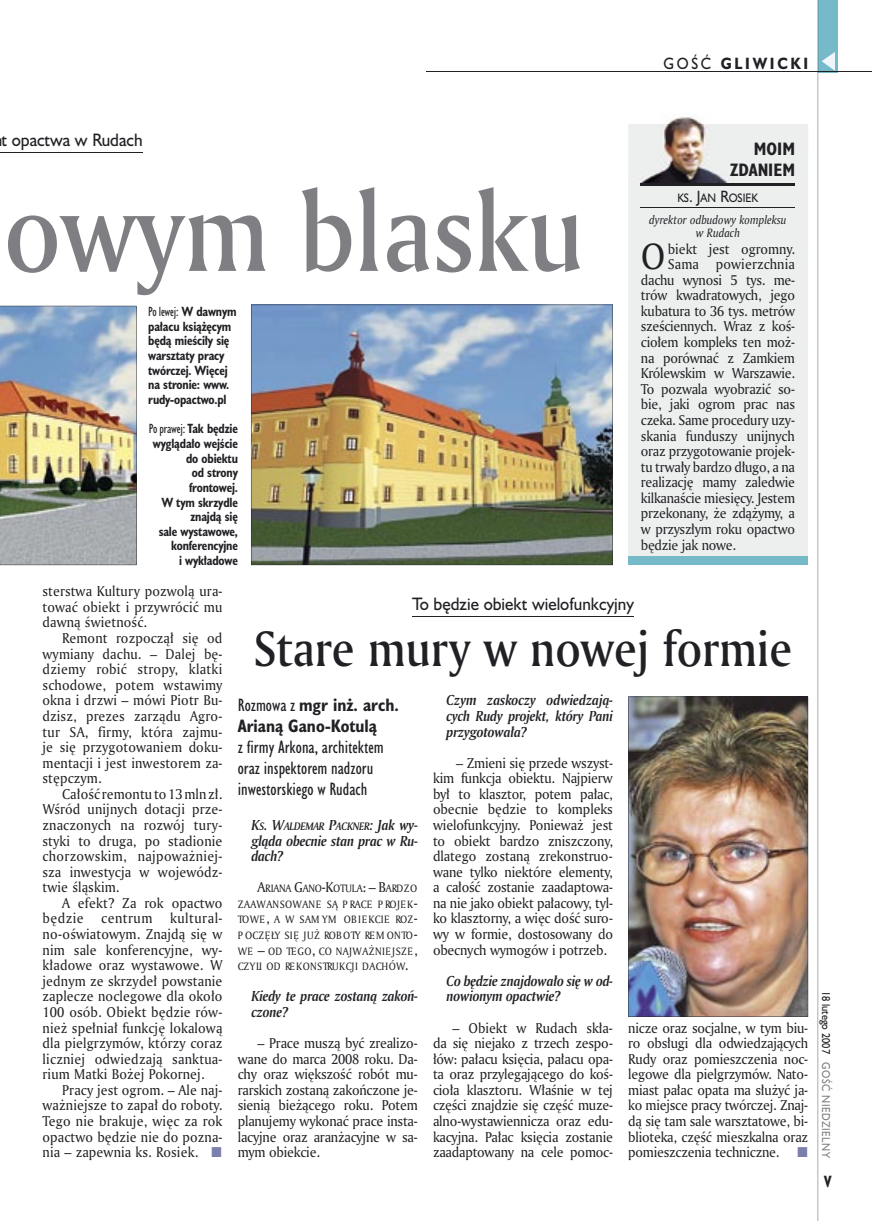
<style>
.page{position:relative;width:872px;height:1221px;background:#fff}
.page>*{position:absolute;margin:0;border:0;box-sizing:border-box;transform-origin:0 0}
.t1{font:108px "Amerigo Md PL";color:#7f7e83;scale:.9 1}
.t2{font:48px "Amerigo Md PL";color:#212125;scale:.9 1}
.t3{font:35.55px "Amerigo PL";color:#212125;scale:.94 1}
.t4{font:16.5px/21px "Humanst 521 Cn PL";color:#212125}
.t5{font:700 16.5px/21px "Humanst 521 Cn PL";color:#212125;text-align:right}
.t6{font:16.5px "Humanst 521 PL";color:#212125;scale:.94 1}
.t7{font:700 15px "Humanst 521 PL";letter-spacing:.2em;color:#212125;scale:.9 1}
.t8{font:700 15px "Humanst 521 Cn PL";color:#212125;scale:.94 1}
.t9{font:italic 700 13.95px/15.6px "Amerigo PL";letter-spacing:-.015em;color:#212125;scale:.94 1}
.t10{font:13.8px/15.6px "Amerigo PL";letter-spacing:-.015em;color:#212125;text-align:justify;scale:.94 1}
.t11{font:13.8px/15.6px "Amerigo PL";letter-spacing:.01em;color:#212125;scale:.94 1}
.t12{font:13.8px "Amerigo PL";letter-spacing:.04em;color:#212125;scale:.94 1}
.t13{font:700 12.3px/14.7px "Humanst 521 Cn PL";letter-spacing:-.015em;color:#212125;scale:.94 1}
.t14{font:italic 11.7px/13.5px "Amerigo PL";color:#212125;text-align:center;scale:.94 1}
.t15{font:11.25px "Humanst 521 PL";color:#212125;scale:.9 1}
.t16{font:italic 700 10.5px "Amerigo PL";letter-spacing:-.02em;color:#212125;scale:.94 1}
.t17{font:10.5px "Humanst 521 PL";letter-spacing:.05em;color:#7f7e83;scale:.9 1}
.t18{font:10.5px "Humanst 521 PL";color:#212125;scale:.9 1}
.t19{font:10.35px/15.6px "Amerigo PL";letter-spacing:.045em;color:#212125;text-align:justify;scale:.94 1}
.s1{font-weight:400}
.s2{font-size:15px}
.s3{font-size:13.95px}
.s4{font-size:13.8px}
</style>
<div class="page">
<hr style="left:0;top:152px;width:143px;height:1px;background:#212125">
<div style="left:818px;top:0;width:19px;height:72px;background:#76baca"></div>
<hr style="left:817px;top:0;width:1px;height:1220px;background:#212125">
<svg style="left:821px;top:52px;width:14px;height:19px"></svg>
<hr style="left:425px;top:72px;width:447px;height:1px;background:#212125">
<img style="left:251px;top:304px;width:362px;height:261px">
<div style="left:628px;top:124px;width:180px;height:441px;background:#edeeee"></div>
<div style="left:628px;top:556px;width:180px;height:9px;background:#76baca"></div>
<img style="left:639px;top:115px;width:89px;height:68px">
<hr style="left:641px;top:183px;width:154px;height:1px;background:#212125">
<hr style="left:641px;top:185px;width:154px;height:1px;background:#212125">
<hr style="left:641px;top:207px;width:154px;height:1px;background:#212125">
<hr style="left:412px;top:616px;width:222px;height:1px;background:#212125">
<img style="left:628px;top:696px;width:180px;height:320px">
<img style="left:0;top:306px;width:136px;height:259px">
<p class="t7" style="left:663px;top:53px;width:162px"><span class="s1">GOŚĆ</span> GLIWICKI</p>
<p class="t6" style="left:2px;top:128px;width:151px">t opactwa w Rudach</p>
<h1 class="t1" style="left:4px;top:159px;width:646px">owym blasku</h1>
<p class="t13" style="left:148px;top:304px;width:96px"><span class="s1">Po lewej:</span> W dawnym pałacu książęcym będą mieściły się warsztaty pracy twórczej. Więcej na stronie: www. rudy-opactwo.pl</p>
<p class="t13" style="left:149px;top:421px;width:96px;text-align:right"><span class="s1">Po prawej:</span> Tak będzie wyglądało wejście do obiektu<br>od strony frontowej.<br>W tym skrzydle znajdą się<br>sale wystawowe, konferencyjne<br>i wykładowe</p>
<p class="t5" style="left:730px;top:138px;width:66px">MOIM<br>ZDANIEM</p>
<p class="t15" style="left:677px;top:190px;width:91px">KS<span class="s2">. J</span>AN <span class="s2">R</span>OSIEK</p>
<p class="t14" style="left:649px;top:212px;width:148px">dyrektor odbudowy kompleksu w Rudach</p>
<h3 class="t3" style="left:641px;top:233px;width:28px">O</h3>
<p class="t10" style="left:668px;top:240px;width:137px">biekt jest ogromny.</p>
<p class="t11" style="left:668px;top:256px;width:137px">Sama powierzchnia</p>
<p class="t10" style="left:641px;top:271px;width:165px">dachu wynosi 5 tys. me-</p>
<p class="t10" style="left:641px;top:287px;width:165px">trów kwadratowych, jego</p>
<p class="t10" style="left:641px;top:303px;width:165px">kubatura to 36 tys. metrów</p>
<p class="t10" style="left:641px;top:318px;width:165px">sześciennych. Wraz z koś-</p>
<p class="t10" style="left:641px;top:334px;width:165px">ciołem kompleks ten moż-</p>
<p class="t10" style="left:641px;top:349px;width:165px">na porównać z Zamkiem</p>
<p class="t10" style="left:641px;top:365px;width:165px">Królewskim w Warszawie.</p>
<p class="t10" style="left:641px;top:380px;width:165px">To pozwala wyobrazić so-</p>
<p class="t10" style="left:641px;top:396px;width:165px">bie, jaki ogrom prac nas</p>
<p class="t10" style="left:641px;top:412px;width:165px">czeka. Same procedury uzy-</p>
<p class="t10" style="left:641px;top:427px;width:165px">skania funduszy unijnych</p>
<p class="t10" style="left:641px;top:443px;width:165px">oraz przygotowanie projek-</p>
<p class="t10" style="left:641px;top:458px;width:165px">tu trwały bardzo długo, a na</p>
<p class="t10" style="left:641px;top:474px;width:165px">realizację mamy zaledwie</p>
<p class="t10" style="left:641px;top:489px;width:165px">kilkanaście miesięcy. Jestem</p>
<p class="t10" style="left:641px;top:505px;width:165px">przekonany, że zdążymy, a</p>
<p class="t10" style="left:641px;top:521px;width:165px">w przyszłym roku opactwo</p>
<p class="t10" style="left:641px;top:536px;width:103px">będzie jak nowe.</p>
<p class="t10" style="left:43px;top:583px;width:193px">sterstwa Kultury pozwolą ura&shy;tować obiekt i przywrócić mu dawną świetność.</p>
<p class="t10" style="left:43px;top:630px;width:193px;text-indent:20px">Remont rozpoczął się od wymiany dachu. – Dalej bę&shy;dziemy robić stropy, klatki schodowe, potem wstawimy okna i drzwi – mówi Piotr Bu&shy;dzisz, prezes zarządu Agro&shy;tur SA, firmy, która zajmu&shy;je się przygotowaniem doku&shy;mentacji i jest inwestorem za&shy;stępczym.</p>
<p class="t10" style="left:43px;top:785px;width:193px;text-indent:20px">Całość remontu to 13 mln zł.<br>Wśród unijnych dotacji prze&shy;znaczonych na rozwój tury&shy;styki to druga, po stadionie chorzowskim, najpoważniej&shy;sza inwestycja w wojewódz&shy;twie śląskim.</p>
<p class="t11" style="left:43px;top:894px;width:193px;text-indent:20px">A efekt? Za rok opactwo będzie</p>
<p class="t10" style="left:43px;top:910px;width:193px;text-indent:127px">kultural&shy;no-oświatowym. Znajdą się w nim sale konferencyjne, wy&shy;kładowe oraz wystawowe. W jednym ze skrzydeł powstanie zaplecze noclegowe dla około 100 osób. Obiekt będzie rów&shy;nież spełniał funkcję lokalową dla pielgrzymów, którzy coraz liczniej odwiedzają sanktua&shy;rium Matki Bożej Pokornej.</p>
<p class="t10" style="left:43px;top:1081px;width:193px;text-indent:20px">Pracy jest ogrom. – Ale naj&shy;ważniejsze to zapał do roboty.<br>Tego nie brakuje, więc za rok opactwo będzie nie do pozna&shy;nia – zapewnia ks. Rosiek.</p>
<p class="t12" style="left:101px;top:909px;width:56px">centrum</p>
<p class="t6" style="left:412px;top:592px;width:238px">To będzie obiekt wielofunkcyjny</p>
<h2 class="t2" style="left:254px;top:616px;width:599px">Stare mury w nowej formie</h2>
<p class="t5" style="left:238px;top:693px;width:162px;text-align:left"><span class="s1">Rozmowa z</span> mgr inż. arch.<br>Arianą Gano-Kotulą</p>
<p class="t4" style="left:238px;top:736px;width:147px">z firmy Arkona, architektem oraz inspektorem nadzoru inwestorskiego w Rudach</p>
<p class="t9" style="left:446px;top:692px;width:179px;text-align:justify">Czym zaskoczy odwiedzają&shy;cych Rudy projekt, który Pani przygotowała?</p>
<p class="t10" style="left:433px;top:754px;width:193px;text-indent:23px">– Zmieni się przede wszyst&shy;kim funkcja obiektu. Najpierw był to klasztor, potem pałac, obecnie będzie to kompleks wielofunkcyjny. Ponieważ jest to obiekt bardzo zniszczony, dlatego zostaną zrekonstruo&shy;wane tylko niektóre elementy, a całość zostanie zaadaptowa&shy;na nie jako obiekt pałacowy, tyl&shy;ko klasztorny, a więc dość suro&shy;wy w formie, dostosowany do obecnych wymogów i potrzeb.</p>
<p class="t9" style="left:446px;top:972px;width:179px">Co będzie znajdowało się w od&shy;nowionym opactwie?</p>
<p class="t10" style="left:433px;top:1019px;width:193px;text-indent:20px">– Obiekt w Rudach skła&shy;da się niejako z trzech zespo&shy;łów: pałacu księcia, pałacu opa&shy;ta oraz przylegającego do koś&shy;cioła klasztoru. Właśnie w tej części znajdzie się część muze&shy;alno-wystawiennicza oraz edu&shy;kacyjna. Pałac księcia zostanie zaadaptowany na cele pomoc-</p>
<p class="t10" style="left:628px;top:1019px;width:193px">nicze oraz socjalne, w tym biu&shy;ro obsługi dla odwiedzających Rudy oraz pomieszczenia noc&shy;legowe dla pielgrzymów. Nato&shy;miast pałac opata ma służyć ja&shy;ko miejsce pracy twórczej. Znaj&shy;dą się tam sale warsztatowe, bi&shy;blioteka, część mieszkalna oraz pomieszczenia techniczne.</p>
<p class="t16" style="left:251px;top:819px;width:179px"><span class="s3">K</span>S<span class="s3">. W</span>ALDEMAR <span class="s3">P</span>ACKNER<span class="s3">: Jak wy-</span></p>
<p class="t9" style="left:251px;top:832px;width:179px">gląda obecnie stan prac w Ru&shy;dach?</p>
<p class="t19" style="left:238px;top:880px;width:193px;text-indent:20px"><span class="s4">A</span>RIANA <span class="s4">G</span>ANO<span class="s4">-K</span>OTULA<span class="s4">: – B</span>ARDZO ZAAWANSOWANE SĄ P RACE P ROJEK<span class="s4">-</span>TOWE<span class="s4">,</span> A W SAM YM OBIEKCIE ROZ<span class="s4">-</span>P OCZĘŁY SIĘ JUŻ ROBOTY REM ONTO<span class="s4">-</span>WE <span class="s4">–</span> OD TEGO<span class="s4">,</span> CO NAJWAŻNIEJSZE<span class="s4">, </span>CZYLI OD REKONSTRUKCJI DACHÓW<span class="s4">.</span></p>
<p class="t9" style="left:251px;top:988px;width:179px">Kiedy te prace zostaną zakoń&shy;czone?</p>
<p class="t10" style="left:238px;top:1034px;width:193px;text-indent:20px">– Prace muszą być zrealizo&shy;wane do marca 2008 roku. Da&shy;chy oraz większość robót mu&shy;rarskich zostaną zakończone je&shy;sienią bieżącego roku. Potem planujemy wykonać prace insta&shy;lacyjne oraz aranżacyjne w sa&shy;mym obiekcie.</p>
<p class="t18" style="left:833px;top:990px;width:72px;rotate:90deg">18 lutego 2007</p>
<p class="t17" style="left:833px;top:1062px;width:108px;rotate:90deg">GOŚĆ NIEDZIELNY</p>
<p class="t8" style="left:824px;top:1171px;width:9px">V</p>
</div>
